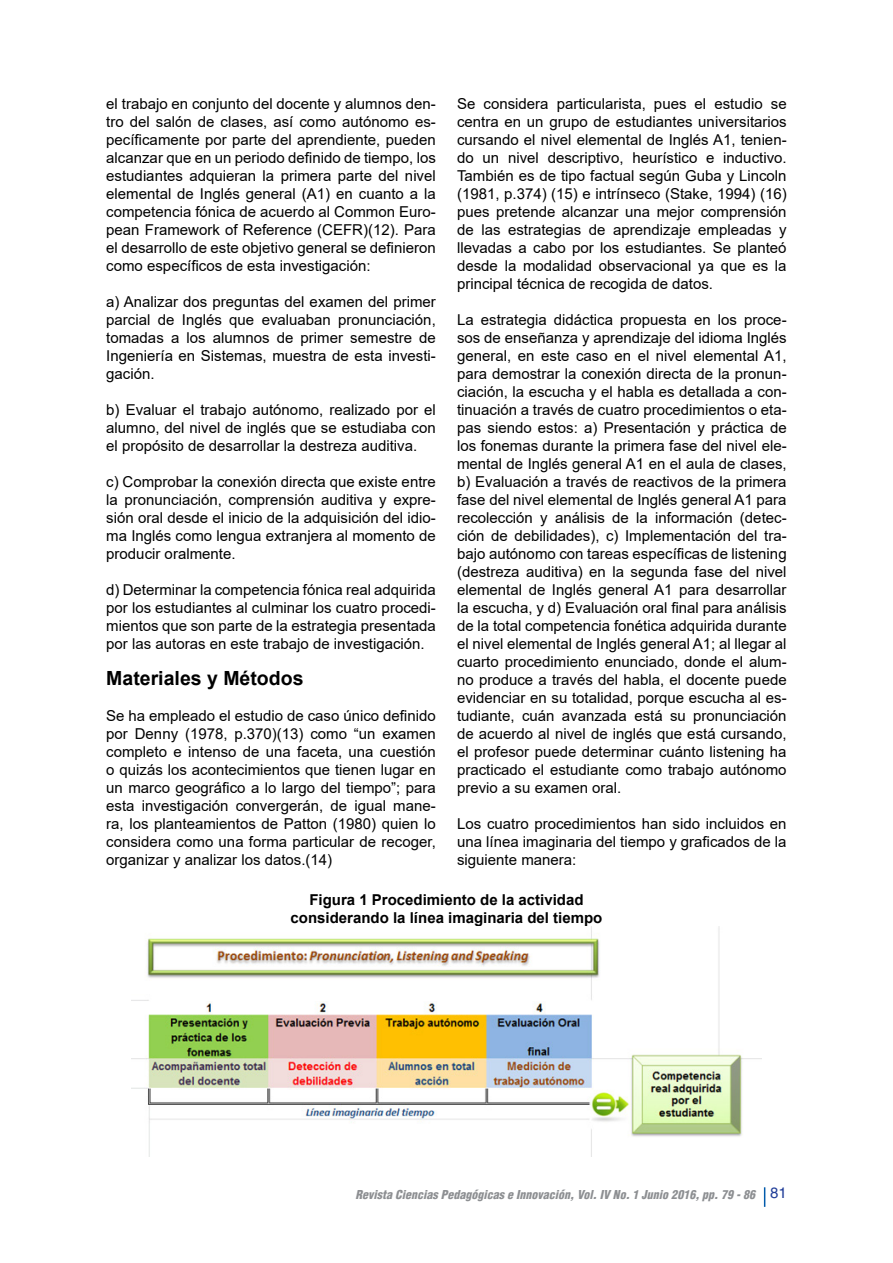
<style>
.page{position:relative;width:893px;height:1263px;background:#fff}
.page>*{position:absolute;margin:0;border:0;box-sizing:border-box;transform-origin:0 0}
.text_normal{font:700 19.5px "Arial";color:#000}
.text_normal-2{font:15px/18px "Arial";color:#000;text-align:justify}
.text_normal-3{font:700 15px "Arial";color:#000}
.t1{font:italic 900 condensed 12px "Helvetica LT Std";color:#8d8f92}
.s1{font-weight:400;font-style:normal;font-stretch:normal;font-size:15px;color:#223f99}
</style>
<div class="page">
<svg style="left:764px;top:1187px;width:1px;height:20px"></svg>
<img style="left:131px;top:927px;width:631px;height:230px">
<p class="text_normal-2" style="left:457px;top:94px;width:331px">Se considera particularista, pues el estudio se centra en un grupo de estudiantes universitarios cursando el nivel elemental de Inglés A1, tenien&shy;do un nivel descriptivo, heurístico e inductivo.<br>También es de tipo factual según Guba y Lincoln (1981, p.374) (15) e intrínseco (Stake, 1994) (16) pues pretende alcanzar una mejor comprensión de las estrategias de aprendizaje empleadas y llevadas a cabo por los estudiantes. Se planteó desde la modalidad observacional ya que es la principal técnica de recogida de datos.</p>
<p class="text_normal-2" style="left:457px;top:310px;width:331px">La estrategia didáctica propuesta en los proce&shy;sos de enseñanza y aprendizaje del idioma Inglés general, en este caso en el nivel elemental A1, para demostrar la conexión directa de la pronun&shy;ciación, la escucha y el habla es detallada a con&shy;tinuación a través de cuatro procedimientos o eta&shy;pas siendo estos: a) Presentación y práctica de los fonemas durante la primera fase del nivel ele&shy;mental de Inglés general A1 en el aula de clases, b) Evaluación a través de reactivos de la primera fase del nivel elemental de Inglés general A1 para recolección y análisis de la información (detec&shy;ción de debilidades), c) Implementación del tra&shy;bajo autónomo con tareas específicas de listening (destreza auditiva) en la segunda fase del nivel elemental de Inglés general A1 para desarrollar la escucha, y d) Evaluación oral final para análisis de la total competencia fonética adquirida durante el nivel elemental de Inglés general A1; al llegar al cuarto procedimiento enunciado, donde el alum&shy;no produce a través del habla, el docente puede evidenciar en su totalidad, porque escucha al es&shy;tudiante, cuán avanzada está su pronunciación de acuerdo al nivel de inglés que está cursando, el profesor puede determinar cuánto listening ha practicado el estudiante como trabajo autónomo previo a su examen oral.</p>
<p class="text_normal-2" style="left:457px;top:814px;width:331px">Los cuatro procedimientos han sido incluidos en una línea imaginaria del tiempo y graficados de la siguiente manera:</p>
<p class="text_normal-3" style="left:309px;top:889px;width:276px">Figura 1 Procedimiento de la actividad</p>
<p class="text_normal-3" style="left:291px;top:907px;width:313px">considerando la línea imaginaria del tiempo</p>
<p class="text_normal-2" style="left:106px;top:94px;width:331px">el trabajo en conjunto del docente y alumnos den&shy;tro del salón de clases, así como autónomo es&shy;pecíficamente por parte del aprendiente, pueden alcanzar que en un periodo definido de tiempo, los estudiantes adquieran la primera parte del nivel elemental de Inglés general (A1) en cuanto a la competencia fónica de acuerdo al Common Euro&shy;pean Framework of Reference (CEFR)(12). Para el desarrollo de este objetivo general se definieron como específicos de esta investigación:</p>
<p class="text_normal-2" style="left:106px;top:292px;width:331px">a) Analizar dos preguntas del examen del primer parcial de Inglés que evaluaban pronunciación, tomadas a los alumnos de primer semestre de Ingeniería en Sistemas, muestra de esta investi&shy;gación.</p>
<p class="text_normal-2" style="left:106px;top:400px;width:331px">b) Evaluar el trabajo autónomo, realizado por el alumno, del nivel de inglés que se estudiaba con el propósito de desarrollar la destreza auditiva.</p>
<p class="text_normal-2" style="left:106px;top:472px;width:331px">c) Comprobar la conexión directa que existe entre la pronunciación, comprensión auditiva y expre&shy;sión oral desde el inicio de la adquisición del idio&shy;ma Inglés como lengua extranjera al momento de producir oralmente.</p>
<p class="text_normal-2" style="left:106px;top:580px;width:331px">d) Determinar la competencia fónica real adquirida por los estudiantes al culminar los cuatro procedi&shy;mientos que son parte de la estrategia presentada por las autoras en este trabajo de investigación.</p>
<p class="text_normal" style="left:106px;top:664px;width:199px">Materiales y Métodos</p>
<p class="text_normal-2" style="left:106px;top:706px;width:331px">Se ha empleado el estudio de caso único definido por Denny (1978, p.370)(13) como “un examen completo e intenso de una faceta, una cuestión o quizás los acontecimientos que tienen lugar en un marco geográfico a lo largo del tiempo”; para esta investigación convergerán, de igual mane&shy;ra, los planteamientos de Patton (1980) quien lo considera como una forma particular de recoger, organizar y analizar los datos.(14)</p>
<p class="t1" style="left:355px;top:1187px;width:433px">Revista Ciencias Pedagógicas e Innovación, Vol. IV No. 1 Junio 2016, pp. 79 - 86 <span class="s1">81</span></p>
</div>
